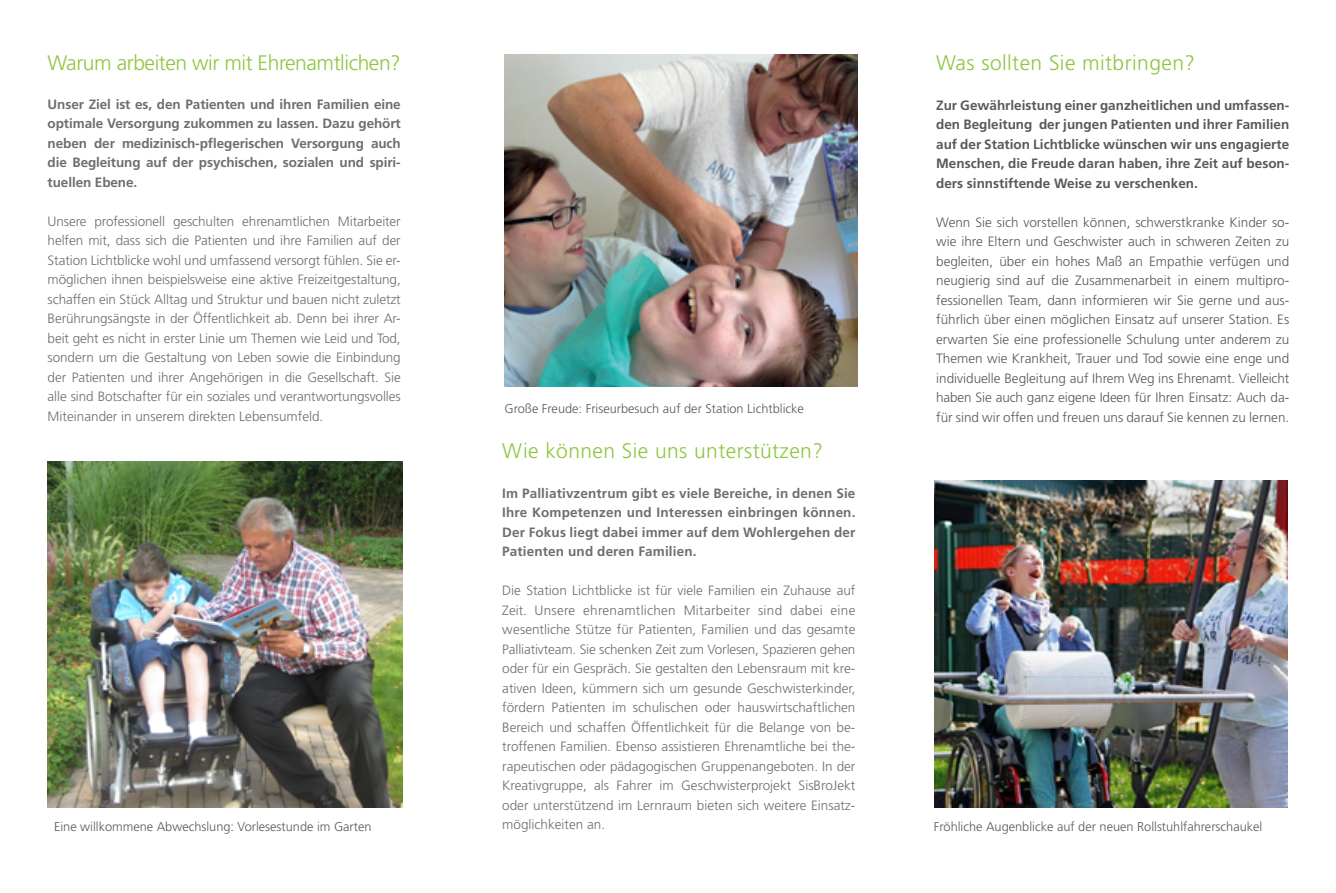
<style>
.page{position:relative;width:1336px;height:893px;background:#fff}
.page>*{position:absolute;margin:0;border:0;box-sizing:border-box;transform-origin:0 0}
.t1{font:300 21px "Frutiger LT Std";letter-spacing:.02em;color:#8cc63f}
.t2{font:300 21px "Frutiger LT Std";letter-spacing:-.02em;color:#8cc63f}
.t3{font:300 13.5px/19.5px "Frutiger LT Std";color:#6d6e71;text-align:justify}
.t4{font:300 13.5px/19.5px "Frutiger LT Std";color:#58595b;text-align:justify}
.t5{font:700 13.5px/19.5px "Frutiger LT Std";letter-spacing:-.005em;color:#6d6e71;text-align:justify}
.t6{font:700 13.5px/19.5px "Frutiger LT Std";color:#58595b;text-align:justify}
.t7{font:300 12.75px "Frutiger LT Std";color:#58595b}
</style>
<div class="page">
<img style="left:48px;top:461px;width:354px;height:347px">
<img style="left:934px;top:480px;width:353px;height:328px">
<img style="left:504px;top:54px;width:353px;height:333px">
<h1 class="t2" style="left:48px;top:51px;width:354px">Warum arbeiten wir mit Ehrenamtlichen?</h1>
<p class="t5" style="left:48px;top:94px;width:354px">Unser Ziel ist es, den Patienten und ihren Familien eine optimale Versorgung zukommen zu lassen. Dazu gehört neben der medizinisch-pflegerischen Versorgung auch die Begleitung auf der psychischen, sozialen und spiri&shy;tuellen Ebene.</p>
<p class="t3" style="left:48px;top:212px;width:354px">Unsere professionell geschulten ehrenamtlichen Mitarbeiter helfen mit, dass sich die Patienten und ihre Familien auf der Station Lichtblicke wohl und umfassend versorgt fühlen. Sie er&shy;möglichen ihnen beispielsweise eine aktive Freizeitgestaltung, schaffen ein Stück Alltag und Struktur und bauen nicht zuletzt Berührungsängste in der Öffentlichkeit ab. Denn bei ihrer Ar&shy;beit geht es nicht in erster Linie um Themen wie Leid und Tod, sondern um die Gestaltung von Leben sowie die Einbindung der Patienten und ihrer Angehörigen in die Gesellschaft. Sie alle sind Botschafter für ein soziales und verantwortungsvolles Miteinander in unserem direkten Lebensumfeld.</p>
<p class="t7" style="left:504px;top:401px;width:301px">Große Freude: Friseurbesuch auf der Station Lichtblicke</p>
<h1 class="t1" style="left:936px;top:51px;width:260px">Was sollten Sie mitbringen?</h1>
<p class="t6" style="left:936px;top:95px;width:354px">Zur Gewährleistung einer ganzheitlichen und umfassen&shy;den Begleitung der jungen Patienten und ihrer Familien auf der Station Lichtblicke wünschen wir uns engagierte Menschen, die Freude daran haben, ihre Zeit auf beson&shy;ders sinnstiftende Weise zu verschenken.</p>
<p class="t4" style="left:936px;top:212px;width:354px">Wenn Sie sich vorstellen können, schwerstkranke Kinder so&shy;wie ihre Eltern und Geschwister auch in schweren Zeiten zu begleiten, über ein hohes Maß an Empathie verfügen und neugierig sind auf die Zusammenarbeit in einem multipro&shy;fessionellen Team, dann informieren wir Sie gerne und aus&shy;führlich über einen möglichen Einsatz auf unserer Station. Es erwarten Sie eine professionelle Schulung unter anderem zu Themen wie Krankheit, Trauer und Tod sowie eine enge und individuelle Begleitung auf Ihrem Weg ins Ehrenamt. Vielleicht haben Sie auch ganz eigene Ideen für Ihren Einsatz: Auch da&shy;für sind wir offen und freuen uns darauf Sie kennen zu lernen.</p>
<h1 class="t1" style="left:502px;top:439px;width:322px">Wie können Sie uns unterstützen?</h1>
<p class="t5" style="left:502px;top:483px;width:354px">Im Palliativzentrum gibt es viele Bereiche, in denen Sie Ihre Kompetenzen und Interessen einbringen können.<br>Der Fokus liegt dabei immer auf dem Wohlergehen der Patienten und deren Familien.</p>
<p class="t3" style="left:502px;top:581px;width:354px">Die Station Lichtblicke ist für viele Familien ein Zuhause auf Zeit. Unsere ehrenamtlichen Mitarbeiter sind dabei eine wesentliche Stütze für Patienten, Familien und das gesamte Palliativteam. Sie schenken Zeit zum Vorlesen, Spazieren gehen oder für ein Gespräch. Sie gestalten den Lebensraum mit kre&shy;ativen Ideen, kümmern sich um gesunde Geschwisterkinder, fördern Patienten im schulischen oder hauswirtschaftlichen Bereich und schaffen Öffentlichkeit für die Belange von be&shy;troffenen Familien. Ebenso assistieren Ehrenamtliche bei the&shy;rapeutischen oder pädagogischen Gruppenangeboten. In der Kreativgruppe, als Fahrer im Geschwisterprojekt SisBroJekt oder unterstützend im Lernraum bieten sich weitere Einsatz&shy;möglichkeiten an.</p>
<p class="t7" style="left:54px;top:819px;width:319px">Eine willkommene Abwechslung: Vorlesestunde im Garten</p>
<p class="t7" style="left:933px;top:819px;width:330px">Fröhliche Augenblicke auf der neuen Rollstuhlfahrerschaukel</p>
</div>
